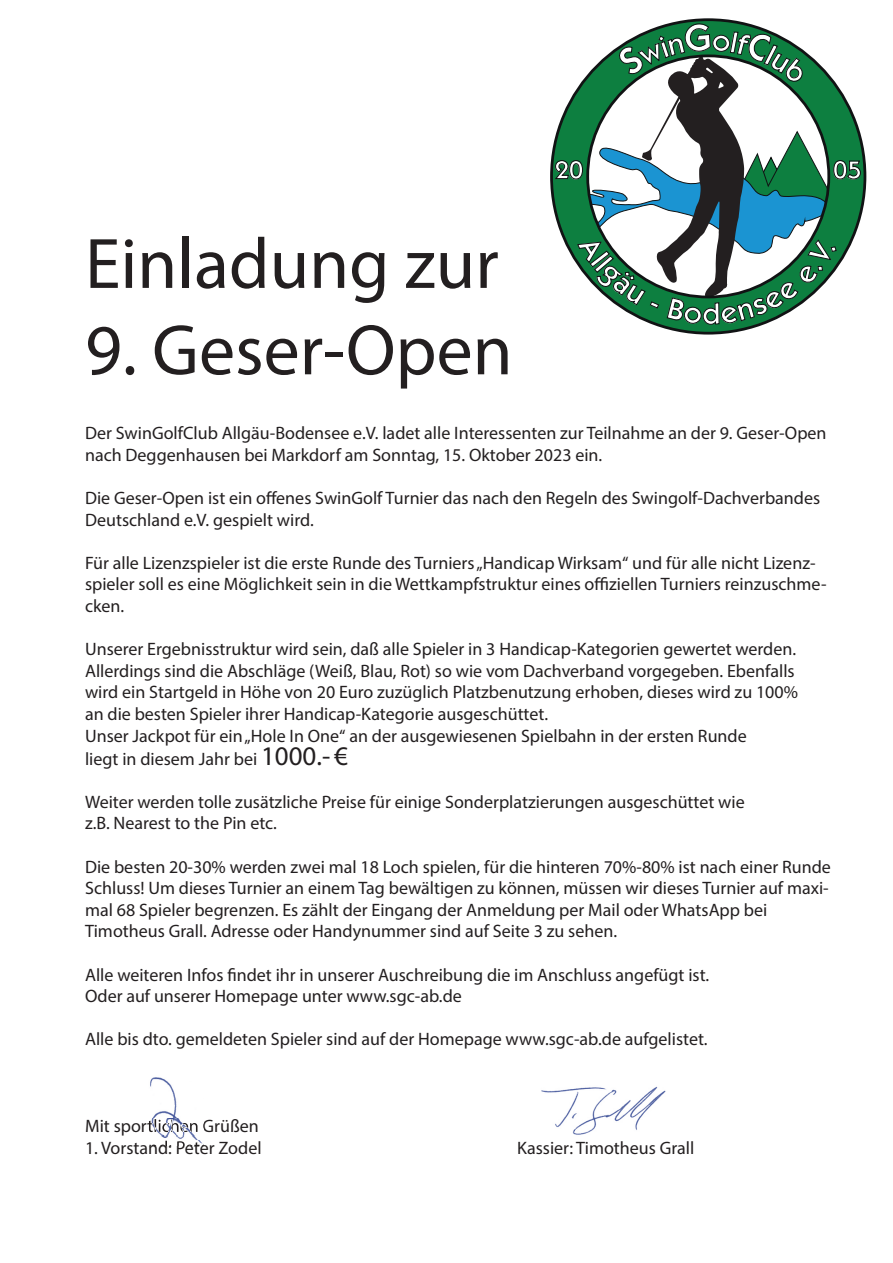
<style>
.page{position:relative;width:893px;height:1263px;background:#fff}
.page>*{position:absolute;margin:0;border:0;box-sizing:border-box;transform-origin:0 0}
.t1{font:72px "Myriad Pro";color:#231f20}
.t2{font:600 25.65px "Itc Kabel";color:#fff}
.t3{font:18px/21.6px "Myriad Pro";color:#231f20}
.s1{font-size:27px}
</style>
<div class="page">
<svg style="left:550px;top:136px;width:317px;height:81px"></svg>
<img style="left:150px;top:1077px;width:51px;height:64px">
<img style="left:149px;top:1119px;width:55px;height:16px">
<img style="left:149px;top:1141px;width:55px;height:4px">
<img style="left:541px;top:1086px;width:125px;height:49px">
<svg style="left:554px;top:18px;width:307px;height:317px"></svg>
<h2 class="t2" style="left:555px;top:155px;width:30px">20</h2>
<h2 class="t2" style="left:833px;top:155px;width:30px">05</h2>
<h1 class="t1" style="left:85px;top:219px;width:415px">Einladung zur</h1>
<h1 class="t1" style="left:85px;top:306px;width:429px">9. Geser-Open</h1>
<p class="t3" style="left:85px;top:422px;width:743px">Der SwinGolfClub Allgäu-Bodensee e.V. ladet alle Interessenten zur Teilnahme an der 9. Geser-Open nach Deggenhausen bei Markdorf am Sonntag, 15. Oktober 2023 ein.</p>
<p class="t3" style="left:85px;top:487px;width:737px">Die Geser-Open ist ein offenes SwinGolf Turnier das nach den Regeln des Swingolf-Dachverbandes<br>Deutschland e.V. gespielt wird.</p>
<p class="t3" style="left:85px;top:552px;width:743px">Für alle Lizenzspieler ist die erste Runde des Turniers „Handicap Wirksam“ und für alle nicht Lizenz&shy;spieler soll es eine Möglichkeit sein in die Wettkampfstruktur eines offiziellen Turniers reinzuschme&shy;cken.</p>
<p class="t3" style="left:85px;top:638px;width:714px">Unserer Ergebnisstruktur wird sein, daß alle Spieler in 3 Handicap-Kategorien gewertet werden.<br>Allerdings sind die Abschläge (Weiß, Blau, Rot) so wie vom Dachverband vorgegeben. Ebenfalls wird ein Startgeld in Höhe von 20 Euro zuzüglich Platzbenutzung erhoben, dieses wird zu 100% an die besten Spieler ihrer Handicap-Kategorie ausgeschüttet.<br>Unser Jackpot für ein „Hole In One“ an der ausgewiesenen Spielbahn in der ersten Runde<br>liegt in diesem Jahr bei <span class="s1">1000.- €</span></p>
<p class="t3" style="left:85px;top:791px;width:661px">Weiter werden tolle zusätzliche Preise für einige Sonderplatzierungen ausgeschüttet wie z.B. Nearest to the Pin etc.</p>
<p class="t3" style="left:85px;top:855px;width:747px">Die besten 20-30% werden zwei mal 18 Loch spielen, für die hinteren 70%-80% ist nach einer Runde Schluss! Um dieses Turnier an einem Tag bewältigen zu können, müssen wir dieses Turnier auf maxi&shy;mal 68 Spieler begrenzen. Es zählt der Eingang der Anmeldung per Mail oder WhatsApp bei Timotheus Grall. Adresse oder Handynummer sind auf Seite 3 zu sehen.</p>
<p class="t3" style="left:85px;top:963px;width:626px">Alle weiteren Infos findet ihr in unserer Auschreibung die im Anschluss angefügt ist.<br>Oder auf unserer Homepage unter www.sgc-ab.de</p>
<p class="t3" style="left:85px;top:1028px;width:624px">Alle bis dto. gemeldeten Spieler sind auf der Homepage www.sgc-ab.de aufgelistet.</p>
<p class="t3" style="left:85px;top:1115px;width:175px">Mit sportlichen Grüßen</p>
<p class="t3" style="left:85px;top:1136px;width:178px">1. Vorstand: Peter Zodel</p>
<p class="t3" style="left:517px;top:1136px;width:179px">Kassier: Timotheus Grall</p>
</div>
